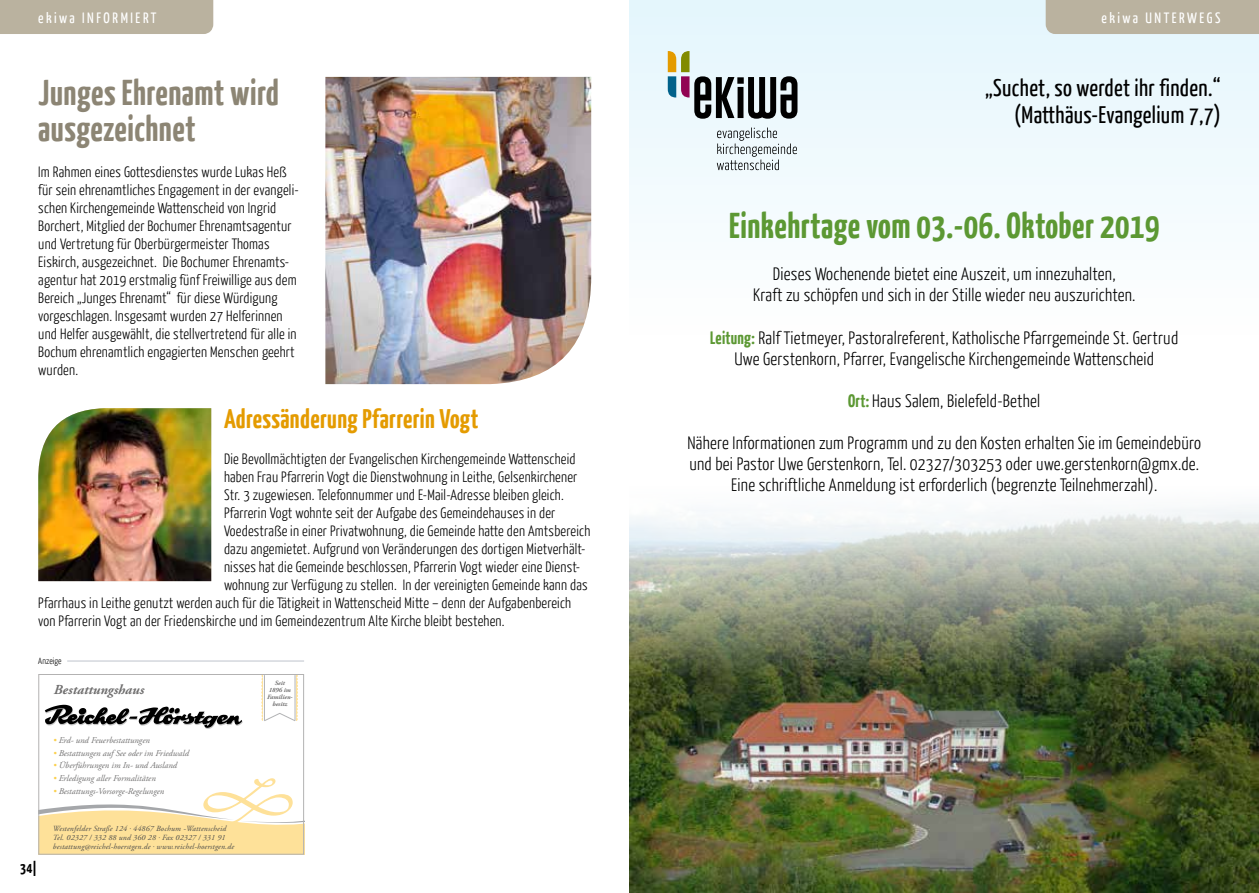
<style>
.page{position:relative;width:1259px;height:893px;background:#fff}
.page>*{position:absolute;margin:0;border:0;box-sizing:border-box;transform-origin:0 0}
.t1{font:700 36px "Yanone Kaffeesatz";letter-spacing:.015em;color:#5c9833}
.t2{font:700 36px/36px "Yanone Kaffeesatz";letter-spacing:.015em;color:#8c8574}
.t3{font:700 27px "Yanone Kaffeesatz";letter-spacing:.015em;color:#e49b00}
.t4{font:24px/27px "Yanone Kaffeesatz";letter-spacing:.015em;color:#000;text-align:right}
.t5{font:300 18px/21px "Yanone Kaffeesatz";letter-spacing:.015em;color:#000;text-align:center}
.t6{font:300 15px/18px "Yanone Kaffeesatz";letter-spacing:.015em;color:#000}
.t7{font:15px "Yanone Kaffeesatz";letter-spacing:.17em;color:#fff}
.t8{font:700 15px "Yanone Kaffeesatz";color:#000}
.t9{font:italic 700 13.8px "Adobe Garamond Pro";color:#706f6f}
.t10{font:300 9px "Yanone Kaffeesatz";letter-spacing:.015em;color:#000}
.t11{font:italic 8.85px "Adobe Garamond Pro";color:#706f6f}
.t12{font:italic 7.8px/8.9px "Adobe Garamond Pro";letter-spacing:.025em;color:#4a4a49}
.t13{font:italic 700 6.45px/7.2px "Adobe Garamond Pro";color:#706f6f;text-align:center}
.s1{color:#fbd04d}
.s2{font-weight:700;color:#5c9833}
</style>
<div class="page">
<div style="left:0;top:0;width:213px;height:34px;background:#bab29f"></div>
<div style="left:629px;top:0;width:630px;height:342px;background:linear-gradient(to right,#f2fafd,#f2fafe)"></div>
<img style="left:629px;top:507px;width:630px;height:386px">
<svg style="left:717px;top:127px;width:80px;height:43px"></svg>
<svg style="left:668px;top:51px;width:129px;height:68px;background:#9ea5a5"></svg>
<img style="left:325px;top:77px;width:266px;height:307px">
<img style="left:38px;top:408px;width:173px;height:173px">
<hr style="left:67px;top:661px;width:237px;height:1px;background:#bec3cc">
<svg style="left:261px;top:676px;width:37px;height:45px"></svg>
<hr style="left:264px;top:675px;width:1px;height:46px;background:#b2b3b5">
<hr style="left:295px;top:675px;width:1px;height:46px;background:#b2b3b5">
<svg style="left:40px;top:778px;width:262px;height:75px"></svg>
<svg style="left:45px;top:705px;width:198px;height:24px"></svg>
<div style="left:38px;top:674px;width:266px;height:181px;border:1px solid #b3b2b2"></div>
<div style="left:1045px;top:0;width:214px;height:34px;background:#bab29f"></div>
<p class="t7" style="left:38px;top:8px;width:120px">ekiwa INFORMIERT</p>
<h1 class="t2" style="left:38px;top:73px;width:242px">Junges Ehrenamt wird ausgezeichnet</h1>
<p class="t6" style="left:38px;top:163px;width:262px">Im Rahmen eines Gottesdienstes wurde Lukas Heß für sein ehrenamtliches Engagement in der evangeli&shy;schen Kirchengemeinde Wattenscheid von Ingrid Borchert, Mitglied der Bochumer Ehrenamtsagentur und Vertretung für Oberbürgermeister Thomas Eiskirch, ausgezeichnet. Die Bochumer Ehrenamts&shy;agentur hat 2019 erstmalig fünf Freiwillige aus dem Bereich „Junges Ehrenamt“ für diese Würdigung vorgeschlagen. Insgesamt wurden 27 Helferinnen und Helfer ausgewählt, die stellvertretend für alle in Bochum ehrenamtlich engagierten Menschen geehrt wurden.</p>
<h2 class="t3" style="left:224px;top:401px;width:256px">Adressänderung Pfarrerin Vogt</h2>
<p class="t6" style="left:224px;top:449px;width:353px">Die Bevollmächtigten der Evangelischen Kirchengemeinde Wattenscheid</p>
<p class="t6" style="left:224px;top:467px;width:355px">haben Frau Pfarrerin Vogt die Dienstwohnung in Leithe, Gelsenkirchener</p>
<p class="t6" style="left:224px;top:485px;width:341px">Str. 3 zugewiesen. Telefonnummer und E-Mail-Adresse bleiben gleich.</p>
<p class="t6" style="left:224px;top:503px;width:333px">Pfarrerin Vogt wohnte seit der Aufgabe des Gemeindehauses in der</p>
<p class="t6" style="left:224px;top:521px;width:368px">Voedestraße in einer Privatwohnung, die Gemeinde hatte den Amtsbereich</p>
<p class="t6" style="left:224px;top:539px;width:363px">dazu angemietet. Aufgrund von Veränderungen des dortigen Mietverhält-</p>
<p class="t6" style="left:224px;top:557px;width:358px">nisses hat die Gemeinde beschlossen, Pfarrerin Vogt wieder eine Dienst-</p>
<p class="t6" style="left:224px;top:575px;width:365px">wohnung zur Verfügung zu stellen. In der vereinigten Gemeinde kann das</p>
<p class="t6" style="left:38px;top:593px;width:534px">Pfarrhaus in Leithe genutzt werden auch für die Tätigkeit in Wattenscheid Mitte – denn der Aufgabenbereich</p>
<p class="t6" style="left:38px;top:611px;width:468px">von Pfarrerin Vogt an der Friedenskirche und im Gemeindezentrum Alte Kirche bleibt bestehen.</p>
<p class="t10" style="left:38px;top:655px;width:25px">Anzeige</p>
<p class="t13" style="left:267px;top:679px;width:27px">Seit<br>1896 im<br>Familien&shy;besitz</p>
<p class="t9" style="left:54px;top:681px;width:92px">Bestattungshaus</p>
<p class="t11" style="left:53px;top:735px;width:98px"><span class="s1">•</span> Erd- und Feuerbestattungen</p>
<p class="t11" style="left:53px;top:748px;width:137px"><span class="s1">•</span> Bestattungen auf See oder im Friedwald</p>
<p class="t11" style="left:53px;top:760px;width:125px"><span class="s1">•</span> Überführungen im In- und Ausland</p>
<p class="t11" style="left:53px;top:773px;width:104px"><span class="s1">•</span> Erledigung aller Formalitäten</p>
<p class="t11" style="left:53px;top:786px;width:113px"><span class="s1">•</span> Bestattungs-Vorsorge-Regelungen</p>
<p class="t8" style="left:20px;top:858px;width:18px">34|</p>
<p class="t12" style="left:53px;top:825px;width:183px">Westenfelder Straße 124 . 44867 Bochum -Wattenscheid<br>Tel. 02327 / 332 88 und 360 28 . Fax 02327 / 331 91 bestattung@reichel-hoerstgen.de . www.reichel-hoerstgen.de</p>
<p class="t7" style="left:1101px;top:8px;width:121px">ekiwa UNTERWEGS</p>
<h3 class="t4" style="left:985px;top:73px;width:237px">„Suchet, so werdet ihr finden.“ (Matthäus-Evangelium 7,7)</h3>
<h1 class="t1" style="left:729px;top:202px;width:432px">Einkehrtage vom 03.-06. Oktober 2019</h1>
<p class="t5" style="left:753px;top:263px;width:384px">Dieses Wochenende bietet eine Auszeit, um innezuhalten,<br>Kraft zu schöpfen und sich in der Stille wieder neu auszurichten.</p>
<p class="t5" style="left:710px;top:326px;width:469px"><span class="s2">Leitung:</span> Ralf Tietmeyer, Pastoralreferent, Katholische Pfarrgemeinde St. Gertrud<br>Uwe Gerstenkorn, Pfarrer, Evangelische Kirchengemeinde Wattenscheid</p>
<p class="t5" style="left:848px;top:389px;width:194px"><span class="s2">Ort:</span> Haus Salem, Bielefeld-Bethel</p>
<p class="t5" style="left:687px;top:431px;width:515px">Nähere Informationen zum Programm und zu den Kosten erhalten Sie im Gemeindebüro und bei Pastor Uwe Gerstenkorn, Tel. 02327/303253 oder uwe.gerstenkorn@gmx.de.<br>Eine schriftliche Anmeldung ist erforderlich (begrenzte Teilnehmerzahl).</p>
</div>
